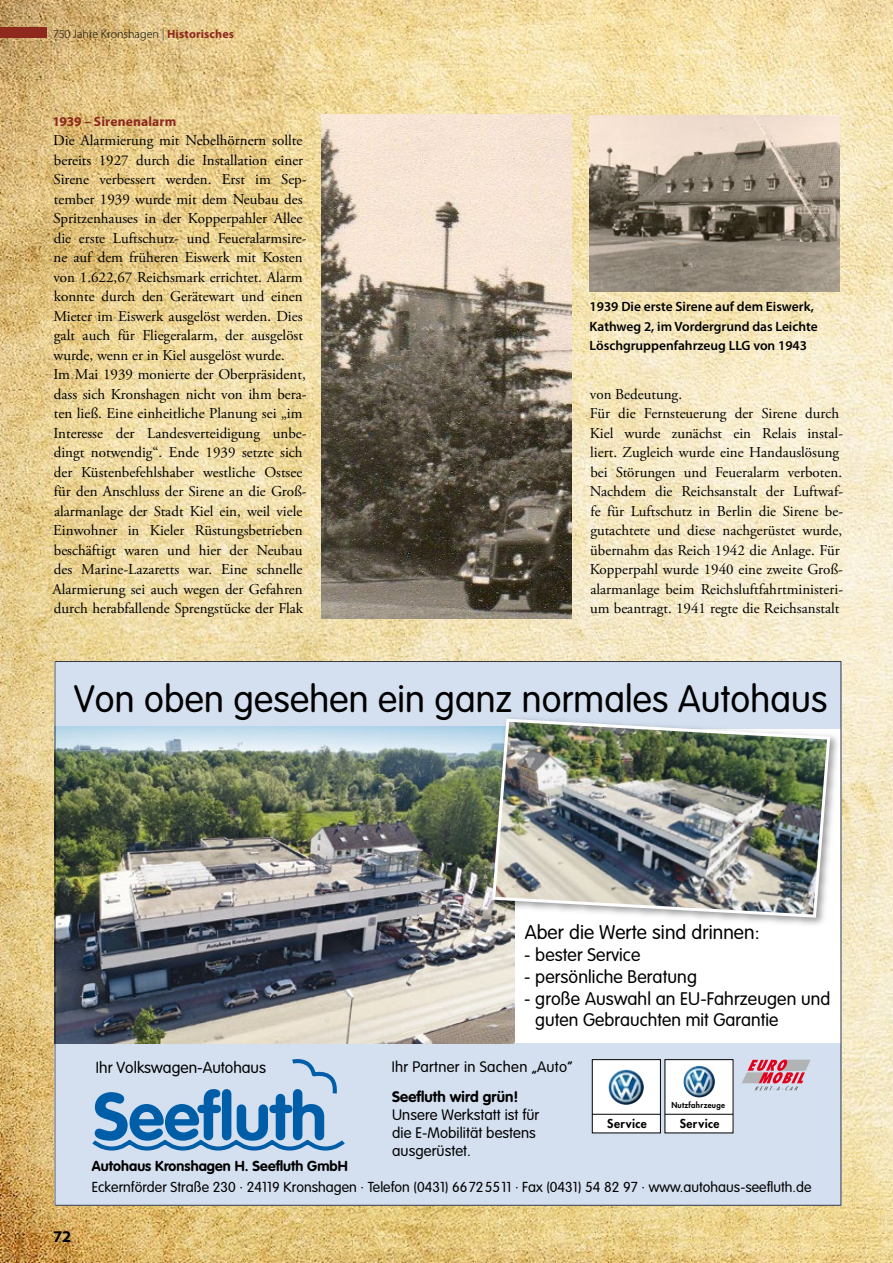
<style>
.page{position:relative;width:893px;height:1263px;background:#fff}
.page>*{position:absolute;margin:0;border:0;box-sizing:border-box;transform-origin:0 0}
.t1{font:300 37.5px "VAG Rounded";letter-spacing:.005em;color:#000}
.t2{font:300 19.5px "VAG Rounded";letter-spacing:.005em;color:#000}
.t3{font:300 18px/21.6px "VAG Rounded";letter-spacing:.005em;color:#000}
.t4{font:700 16.5px "Myriad Pro";color:#000}
.t5{font:300 15.75px "VAG Rounded";color:#000}
.t6{font:15px/19.5px "Adobe Garamond Pro";color:#000}
.t7{font:300 15px/18px "VAG Rounded";letter-spacing:.005em;color:#000}
.t8{font:700 15px "VAG Rounded";letter-spacing:.005em;color:#000}
.t9{font:300 14.25px "VAG Rounded";letter-spacing:.005em;color:#000}
.t10{font:700 14.25px "VAG Rounded";letter-spacing:.005em;color:#000}
.t11{font:600 13.5px/19.5px "Myriad Pro";color:#000}
.t12{font:700 13.5px "Myriad Pro";letter-spacing:.01em;color:#8e291e}
.t13{font:300 12px "Myriad Pro";letter-spacing:.005em;color:#000}
.t14{font:800 12px "Futura";letter-spacing:.03em;color:#000}
.t15{font:800 7.95px "Futura";letter-spacing:.03em;color:#000}
.s1{font-weight:400;color:#707172}
.s2{font-weight:700;color:#8e291e}
</style>
<div class="page">
<img style="left:0;top:0;width:893px;height:1263px">
<img style="left:321px;top:115px;width:251px;height:504px">
<img style="left:590px;top:116px;width:250px;height:175px">
<img style="left:55px;top:661px;width:786px;height:544px">
<div style="left:0;top:28px;width:47px;height:10px;background:#8e291e"></div>
<p class="t13" style="left:53px;top:26px;width:182px">750 Jahre Kronshagen <span class="s1">|</span> <span class="s2">Historisches</span></p>
<p class="t12" style="left:53px;top:112px;width:125px">1939 – Sirenenalarm</p>
<p class="t6" style="left:52px;top:131px;width:256px">Die Alarmierung mit Nebelhörnern sollte bereits 1927 durch die Installation einer Sirene verbessert werden. Erst im Sep&shy;tember 1939 wurde mit dem Neubau des Spritzenhauses in der Kopperpahler Allee die erste Luftschutz- und Feueralarmsire&shy;ne auf dem früheren Eiswerk mit Kosten von 1.622,67 Reichsmark errichtet. Alarm konnte durch den Gerätewart und einen Mieter im Eiswerk ausgelöst werden. Dies galt auch für Fliegeralarm, der ausgelöst wurde, wenn er in Kiel ausgelöst wurde.<br>Im Mai 1939 monierte der Oberpräsident, dass sich Kronshagen nicht von ihm bera&shy;ten ließ. Eine einheitliche Planung sei „im Interesse der Landesverteidigung unbe&shy;dingt notwendig“. Ende 1939 setzte sich der Küstenbefehlshaber westliche Ostsee für den Anschluss der Sirene an die Groß&shy;alarmanlage der Stadt Kiel ein, weil viele Einwohner in Kieler Rüstungsbetrieben beschäftigt waren und hier der Neubau des Marine-Lazaretts war. Eine schnelle Alarmierung sei auch wegen der Gefahren durch herabfallende Sprengstücke der Flak</p>
<p class="t11" style="left:590px;top:297px;width:230px">1939 Die erste Sirene auf dem Eiswerk,<br>Kathweg 2, im Vordergrund das Leichte<br>Löschgruppenfahrzeug LLG von 1943</p>
<p class="t6" style="left:590px;top:385px;width:255px">von Bedeutung.<br>Für die Fernsteuerung der Sirene durch Kiel wurde zunächst ein Relais instal&shy;liert. Zugleich wurde eine Handauslösung bei Störungen und Feueralarm verboten.<br>Nachdem die Reichsanstalt der Luftwaf&shy;fe für Luftschutz in Berlin die Sirene be&shy;gutachtete und diese nachgerüstet wurde, übernahm das Reich 1942 die Anlage. Für Kopperpahl wurde 1940 eine zweite Groß&shy;alarmanlage beim Reichsluftfahrtministeri&shy;um beantragt. 1941 regte die Reichsanstalt</p>
<h1 class="t1" style="left:74px;top:677px;width:755px">Von oben gesehen ein ganz normales Autohaus</h1>
<p class="t4" style="left:53px;top:1226px;width:20px">72</p>
<h2 class="t2" style="left:525px;top:921px;width:236px">Aber die Werte sind drinnen:</h2>
<p class="t3" style="left:524px;top:944px;width:118px">- bester Service</p>
<p class="t3" style="left:524px;top:966px;width:174px">- persönliche Beratung</p>
<p class="t3" style="left:535px;top:987px;width:297px;text-indent:-11px">- große Auswahl an EU-Fahrzeugen und guten Gebrauchten mit Garantie</p>
<p class="t7" style="left:392px;top:1058px;width:182px">Ihr Partner in Sachen „Auto“</p>
<p class="t8" style="left:392px;top:1088px;width:128px">Seefluth wird grün!</p>
<p class="t7" style="left:392px;top:1106px;width:149px">Unsere Werkstatt ist für die E-Mobilität bestens ausgerüstet.</p>
<p class="t5" style="left:96px;top:1058px;width:172px">Ihr Volkswagen-Autohaus</p>
<p class="t15" style="left:671px;top:1100px;width:55px">Nutzfahrzeuge</p>
<p class="t14" style="left:680px;top:1115px;width:41px">Service</p>
<p class="t14" style="left:607px;top:1115px;width:41px">Service</p>
<p class="t10" style="left:92px;top:1157px;width:257px">Autohaus Kronshagen H. Seefluth GmbH</p>
<p class="t9" style="left:92px;top:1179px;width:721px">Eckernförder Straße 230 · 24119 Kronshagen · Telefon (0431) 66725511 · Fax (0431) 54 82 97 · www.autohaus-seefluth.de</p>
</div>
